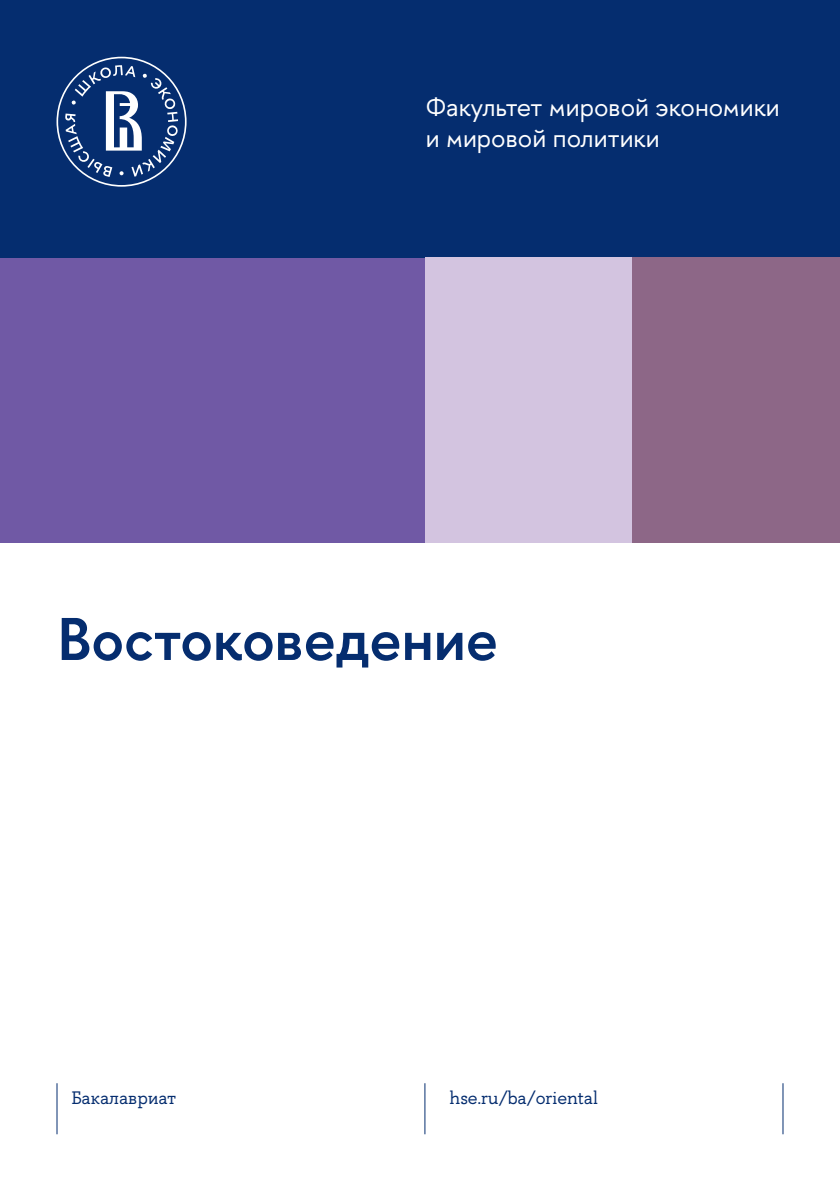
<style>
.page{position:relative;width:840px;height:1191px;background:#fff}
.page>*{position:absolute;margin:0;border:0;box-sizing:border-box;transform-origin:0 0}
.t1{font:600 60px "HSE Sans";color:#052d6f}
.t2{font:26px/31.2px "HSE Sans";color:#fff}
.t3{font:18px "HSE Slab";color:#052d6f}
</style>
<div class="page">
<div style="left:0;top:257px;width:425px;height:286px;background:#7059a5"></div>
<div style="left:0;top:0;width:839px;height:257px;background:#052d6f"></div>
<div style="left:425px;top:257px;width:207px;height:286px;background:#d3c4e0"></div>
<div style="left:632px;top:257px;width:207px;height:286px;background:#8d6787"></div>
<svg style="left:56px;top:57px;width:130px;height:130px"></svg>
<hr style="left:782px;top:1083px;width:1px;height:51px;background:#052d6f">
<hr style="left:56px;top:1083px;width:1px;height:51px;background:#052d6f">
<hr style="left:424px;top:1083px;width:1px;height:51px;background:#052d6f">
<p class="t2" style="left:425px;top:92px;width:355px">Факультет мировой экономики и мировой политики</p>
<p class="t1" style="left:57px;top:600px;width:442px">Востоковедение</p>
<p class="t3" style="left:71px;top:1086px;width:106px">Бакалавриат</p>
<p class="t3" style="left:449px;top:1086px;width:150px">hse.ru/ba/oriental</p>
</div>
